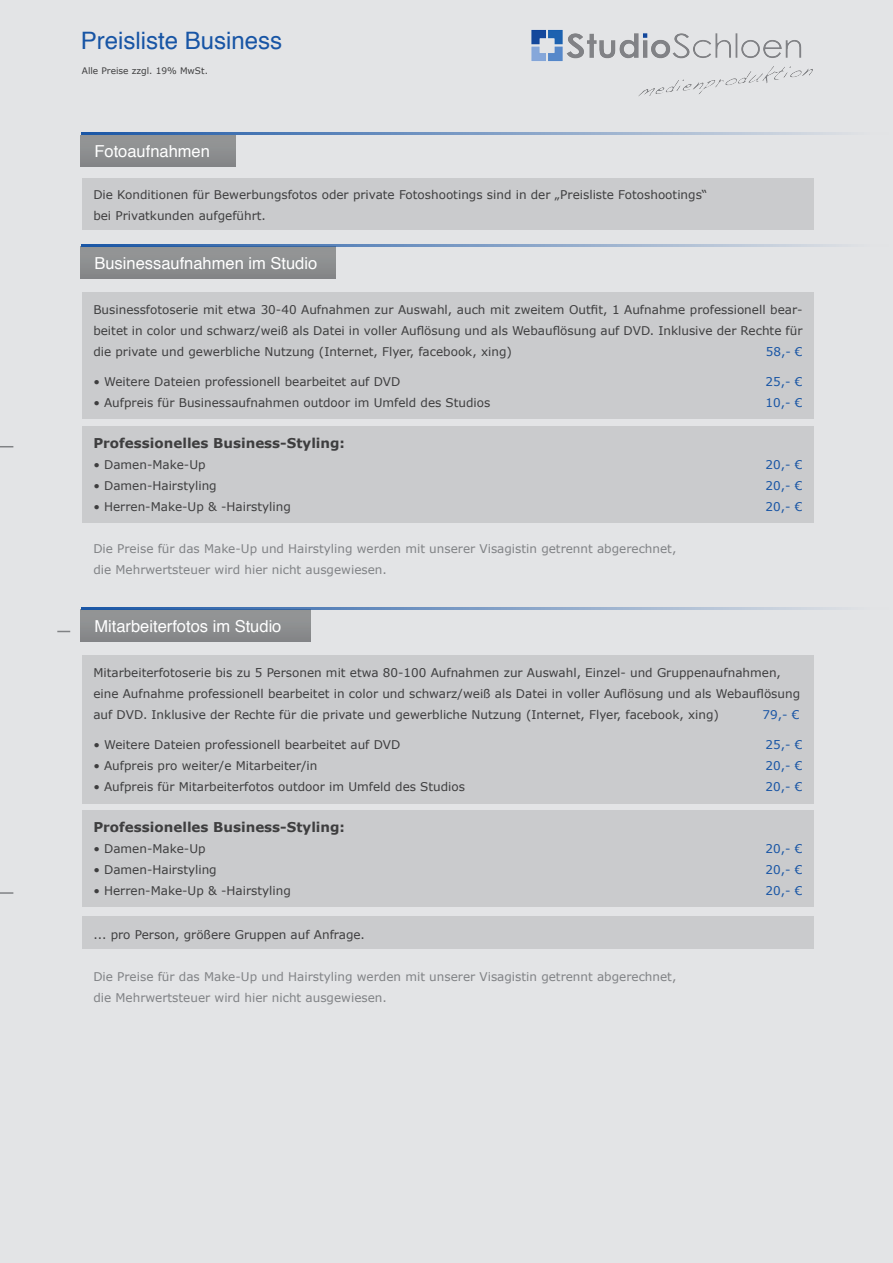
<style>
.page{position:relative;width:893px;height:1263px;background:#dddee0}
.page>*{position:absolute;margin:0;border:0;box-sizing:border-box;transform-origin:0 0}
.t1{font:24px "Helvetica";color:#1855a5}
.t2{font:16.5px "Helvetica";color:#fff}
.t3{font:700 13.5px "Verdana";color:#3e3e3f}
.t4{font:12px/21px "Verdana";color:#3e3e3f;text-align:justify}
.t5{font:12px "Verdana";color:#808285}
.t6{font:12px "Verdana";color:#1855a5}
.t7{font:9px "Verdana";color:#3e3e3f}
</style>
<div class="page">
<svg style="left:0;top:892px;width:13px;height:2px"></svg>
<svg style="left:0;top:446px;width:13px;height:1px"></svg>
<svg style="left:57px;top:631px;width:13px;height:1px"></svg>
<div style="left:82px;top:917px;width:731px;height:32px;background:#cacbcd"></div>
<div style="left:81px;top:135px;width:154px;height:32px;background:#8d8f90"></div>
<hr style="left:81px;top:132px;width:808px;height:3px;background:#1855a5">
<div style="left:82px;top:178px;width:731px;height:52px;background:#cacbcd"></div>
<div style="left:81px;top:247px;width:255px;height:32px;background:#8d8f90"></div>
<hr style="left:81px;top:244px;width:808px;height:3px;background:#1855a5">
<div style="left:82px;top:292px;width:731px;height:127px;background:#cacbcd"></div>
<div style="left:82px;top:426px;width:731px;height:97px;background:#cacbcd"></div>
<div style="left:81px;top:610px;width:230px;height:32px;background:#8e8f90"></div>
<hr style="left:81px;top:607px;width:808px;height:3px;background:#1855a5">
<div style="left:82px;top:655px;width:731px;height:148px;background:#cacbcd"></div>
<div style="left:82px;top:811px;width:731px;height:96px;background:#cacbcd"></div>
<img style="left:531px;top:30px;width:282px;height:66px">
<p class="t1" style="left:81px;top:22px;width:203px">Preisliste Business</p>
<p class="t7" style="left:82px;top:65px;width:128px">Alle Preise zzgl. 19% MwSt.</p>
<p class="t2" style="left:94px;top:138px;width:117px">Fotoaufnahmen</p>
<p class="t4" style="left:93px;top:184px;width:616px">Die Konditionen für Bewerbungsfotos oder private Fotoshootings sind in der „Preisliste Fotoshootings“</p>
<p class="t4" style="left:93px;top:205px;width:174px">bei Privatkunden aufgeführt.</p>
<p class="t2" style="left:94px;top:250px;width:224px">Businessaufnahmen im Studio</p>
<p class="t4" style="left:93px;top:299px;width:711px">Businessfotoserie mit etwa 30-40 Aufnahmen zur Auswahl, auch mit zweitem Outfit, 1 Aufnahme professionell bear&shy;beitet in color und schwarz/weiß als Datei in voller Auflösung und als Webauflösung auf DVD. Inklusive der Rechte für die private und gewerbliche Nutzung (Internet, Flyer, facebook, xing)</p>
<p class="t6" style="left:766px;top:344px;width:38px">58,- €</p>
<p class="t4" style="left:93px;top:371px;width:309px">• Weitere Dateien professionell bearbeitet auf DVD</p>
<p class="t6" style="left:766px;top:374px;width:38px">25,- €</p>
<p class="t4" style="left:93px;top:392px;width:399px">• Aufpreis für Businessaufnahmen outdoor im Umfeld des Studios</p>
<p class="t6" style="left:766px;top:395px;width:38px">10,- €</p>
<p class="t3" style="left:93px;top:434px;width:253px">Professionelles Business-Styling:</p>
<p class="t4" style="left:93px;top:454px;width:114px">• Damen-Make-Up</p>
<p class="t6" style="left:766px;top:457px;width:38px">20,- €</p>
<p class="t4" style="left:93px;top:475px;width:125px">• Damen-Hairstyling</p>
<p class="t6" style="left:766px;top:478px;width:38px">20,- €</p>
<p class="t4" style="left:93px;top:496px;width:199px">• Herren-Make-Up &amp; -Hairstyling</p>
<p class="t6" style="left:766px;top:499px;width:38px">20,- €</p>
<p class="t5" style="left:93px;top:541px;width:584px">Die Preise für das Make-Up und Hairstyling werden mit unserer Visagistin getrennt abgerechnet,</p>
<p class="t5" style="left:93px;top:562px;width:295px">die Mehrwertsteuer wird hier nicht ausgewiesen.</p>
<p class="t2" style="left:94px;top:613px;width:189px">Mitarbeiterfotos im Studio</p>
<p class="t4" style="left:93px;top:662px;width:708px;text-align:left">Mitarbeiterfotoserie bis zu 5 Personen mit etwa 80-100 Aufnahmen zur Auswahl, Einzel- und Gruppenaufnahmen, eine Aufnahme professionell bearbeitet in color und schwarz/weiß als Datei in voller Auflösung und als Webauflösung auf DVD. Inklusive der Rechte für die private und gewerbliche Nutzung (Internet, Flyer, facebook, xing)</p>
<p class="t6" style="left:762px;top:707px;width:38px">79,- €</p>
<p class="t4" style="left:93px;top:734px;width:309px">• Weitere Dateien professionell bearbeitet auf DVD</p>
<p class="t6" style="left:766px;top:737px;width:38px">25,- €</p>
<p class="t4" style="left:93px;top:755px;width:226px">• Aufpreis pro weiter/e Mitarbeiter/in</p>
<p class="t6" style="left:766px;top:758px;width:38px">20,- €</p>
<p class="t4" style="left:93px;top:776px;width:373px">• Aufpreis für Mitarbeiterfotos outdoor im Umfeld des Studios</p>
<p class="t6" style="left:766px;top:779px;width:38px">20,- €</p>
<p class="t3" style="left:93px;top:818px;width:253px">Professionelles Business-Styling:</p>
<p class="t4" style="left:93px;top:838px;width:114px">• Damen-Make-Up</p>
<p class="t6" style="left:766px;top:841px;width:38px">20,- €</p>
<p class="t4" style="left:93px;top:859px;width:125px">• Damen-Hairstyling</p>
<p class="t6" style="left:766px;top:862px;width:38px">20,- €</p>
<p class="t4" style="left:93px;top:880px;width:199px">• Herren-Make-Up &amp; -Hairstyling</p>
<p class="t6" style="left:766px;top:883px;width:38px">20,- €</p>
<p class="t4" style="left:93px;top:924px;width:273px">... pro Person, größere Gruppen auf Anfrage.</p>
<p class="t5" style="left:93px;top:969px;width:584px">Die Preise für das Make-Up und Hairstyling werden mit unserer Visagistin getrennt abgerechnet,</p>
<p class="t5" style="left:93px;top:990px;width:295px">die Mehrwertsteuer wird hier nicht ausgewiesen.</p>
</div>
